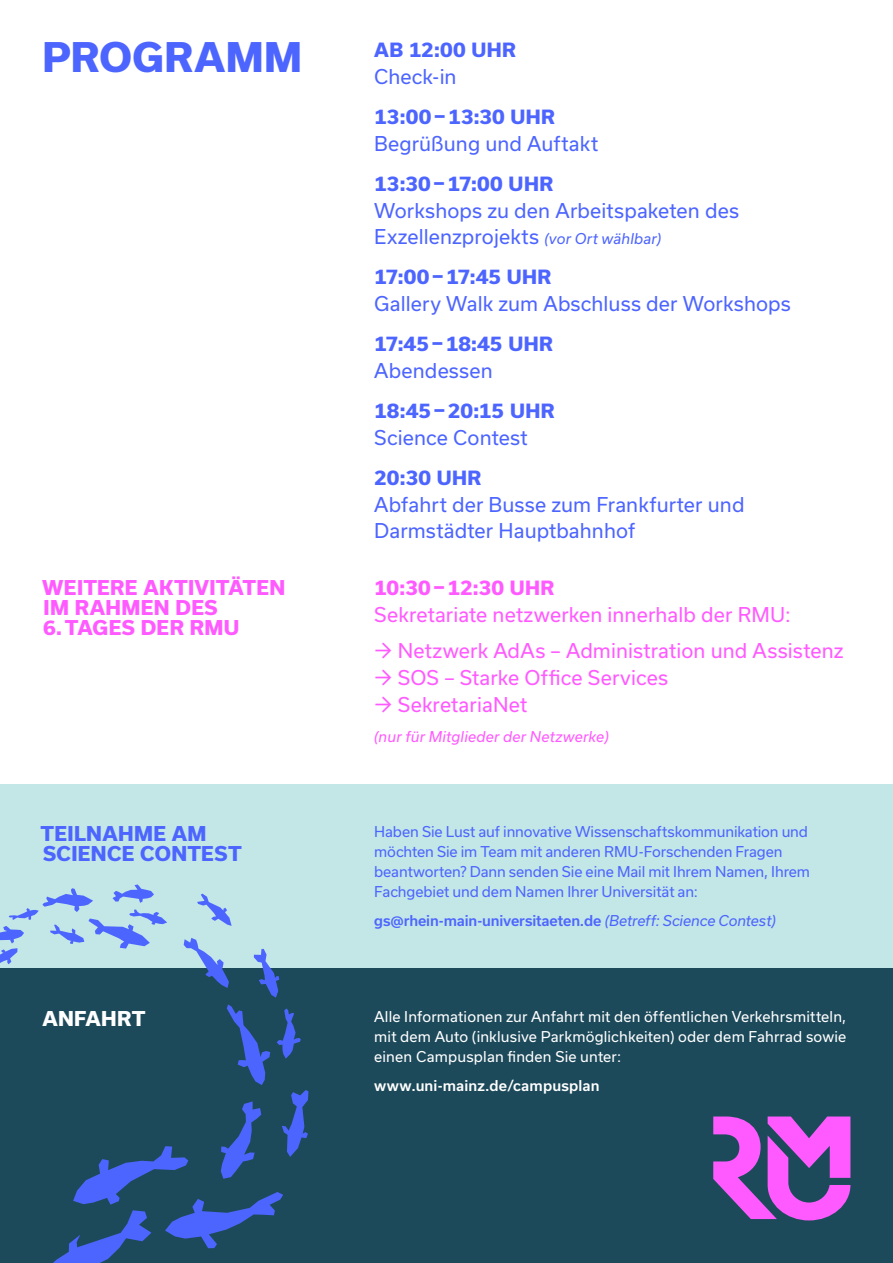
<style>
.page{position:relative;width:893px;height:1263px;background:#fff}
.page>*{position:absolute;margin:0;border:0;box-sizing:border-box;transform-origin:0 0}
.t1{font:800 39px "Usual";letter-spacing:.01em;color:#4d65ff}
.t2{font:19.5px/26.5px "Usual";letter-spacing:.005em;color:#4d65ff}
.t3{font:19.5px/26.5px "Usual";letter-spacing:.005em;color:#ff5aff}
.t4{font:800 19.5px/40.2px "Usual";letter-spacing:.015em;color:#4d65ff}
.t5{font:800 19.5px/20px "Usual";letter-spacing:.015em;color:#ff5aff}
.t6{font:800 19.5px "Usual";letter-spacing:.01em;color:#fff}
.t7{font:800 18.75px "Usual";color:#4d65ff}
.t8{font:14.25px/20px "Usual";letter-spacing:-.01em;color:#4d65ff}
.t9{font:14.25px/20px "Usual";letter-spacing:.01em;color:#fff;text-align:justify}
.t10{font:500 14.25px "Usual";letter-spacing:-.01em;color:#4d65ff}
.t11{font:italic 14.25px "Usual";letter-spacing:.01em;color:#ff5aff}
.t12{font:500 14.25px "Usual";letter-spacing:.01em;color:#fff}
.s1{font-size:19.5px}
.s2{font-weight:400}
.s3{font-size:18.75px}
.s4{font-weight:800}
.s5{font-weight:800;font-size:18.75px}
.s6{font-style:italic;font-size:14.25px}
.s7{font-weight:400;font-style:italic}
</style>
<div class="page">
<div style="left:0;top:784px;width:893px;height:185px;background:#c3e7e7"></div>
<div style="left:0;top:968px;width:893px;height:295px;background:#1d4a5b"></div>
<svg style="left:197px;top:894px;width:35px;height:32px"></svg>
<svg style="left:254px;top:949px;width:25px;height:48px"></svg>
<svg style="left:53px;top:1004px;width:255px;height:259px"></svg>
<svg style="left:184px;top:938px;width:45px;height:50px"></svg>
<svg style="left:0;top:884px;width:167px;height:80px"></svg>
<svg style="left:713px;top:1116px;width:137px;height:104px"></svg>
<h1 class="t1" style="left:43px;top:35px;width:261px">PROGRAMM</h1>
<p class="t7" style="left:374px;top:39px;width:143px">AB <span class="s1">12:00</span> UHR</p>
<p class="t4" style="left:374px;top:56px;width:182px"><span class="s2">Check-in<br></span>13:00 -–13:30 <span class="s3">UHR</span></p>
<p class="t2" style="left:374px;top:123px;width:225px;line-height:40.2px">Begrüßung und Auftakt<br><span class="s4">13:30 -–17:00</span> <span class="s5">UHR</span></p>
<p class="t2" style="left:374px;top:197px;width:366px">Workshops zu den Arbeitspaketen des<br>Exzellenzprojekts <span class="s6">(vor Ort wählbar)</span></p>
<p class="t2" style="left:374px;top:264px;width:418px"><span class="s4">17:00 -–17:45</span> <span class="s5">UHR<br></span>Gallery Walk zum Abschluss der Workshops</p>
<p class="t4" style="left:374px;top:331px;width:180px;line-height:26.5px">17:45 -–18:45 <span class="s3">UHR<br></span><span class="s2">Abendessen</span></p>
<p class="t2" style="left:374px;top:397px;width:182px"><span class="s4">18:45 -–20:15</span> <span class="s5">UHR<br></span>Science Contest</p>
<p class="t2" style="left:374px;top:464px;width:372px"><span class="s4">20:30</span> <span class="s5">UHR<br></span>Abfahrt der Busse zum Frankfurter und<br>Darmstädter Hauptbahnhof</p>
<p class="t3" style="left:374px;top:575px;width:418px"><span class="s4">10:30–12:30</span> <span class="s5">UHR<br></span>Sekretariate netzwerken innerhalb der RMU:</p>
<p class="t3" style="left:374px;top:638px;width:471px">→ Netzwerk AdAs – Administration und Assistenz</p>
<p class="t3" style="left:374px;top:664px;width:295px">→ SOS – Starke Office Services</p>
<p class="t3" style="left:374px;top:691px;width:155px">→ SekretariaNet</p>
<p class="t11" style="left:374px;top:728px;width:236px">(nur für Mitglieder der Netzwerke)</p>
<p class="t5" style="left:42px;top:578px;width:244px">WEITERE AKTIVITÄTEN<br>IM RAHMEN DES<br>6.TAGES DER RMU</p>
<p class="t4" style="left:40px;top:824px;width:203px;line-height:20px">TEILNAHME AM<br>SCIENCE CONTEST</p>
<p class="t8" style="left:374px;top:822px;width:437px">Haben Sie Lust auf innovative Wissenschaftskommunikation und möchten Sie im Team mit anderen RMU-Forschenden Fragen beantworten? Dann senden Sie eine Mail mit Ihrem Namen, Ihrem Fachgebiet und dem Namen Ihrer Universität an:</p>
<p class="t10" style="left:374px;top:912px;width:403px">gs@rhein-main-universitaeten.de <span class="s7">(Betreff: Science Contest)</span></p>
<p class="t6" style="left:43px;top:1007px;width:104px">ANFAHRT</p>
<p class="t9" style="left:374px;top:1006px;width:474px">Alle Informationen zur Anfahrt mit den öffentlichen Verkehrsmitteln, mit dem Auto (inklusive Parkmöglichkeiten) oder dem Fahrrad sowie einen Campusplan finden Sie unter:</p>
<p class="t12" style="left:374px;top:1077px;width:227px">www.uni-mainz.de/campusplan</p>
</div>
